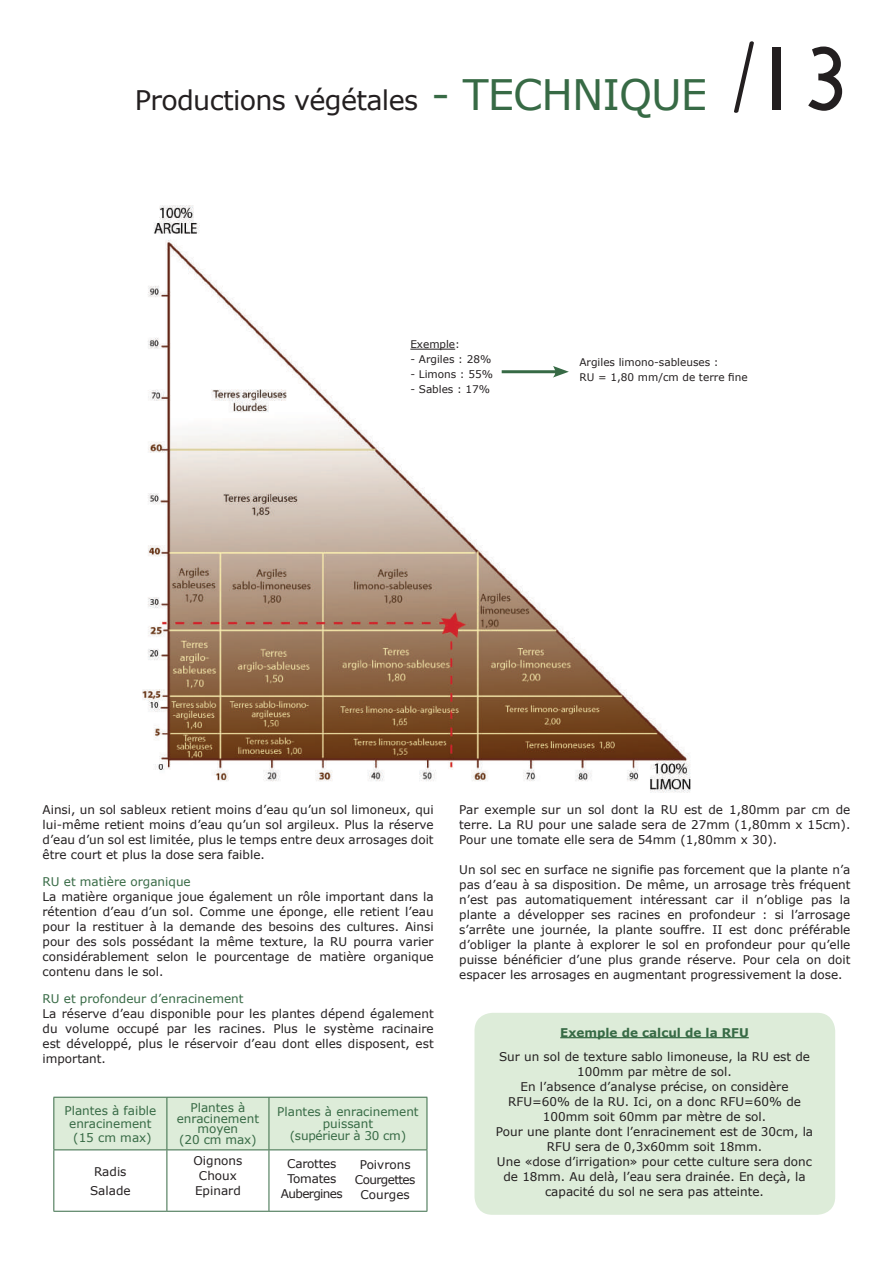
<style>
.page{position:relative;width:893px;height:1263px;background:#fff}
.page>*{position:absolute;margin:0;border:0;box-sizing:border-box;transform-origin:0 0}
.t1{font:27px "Verdana";letter-spacing:-.025em;color:#231f20}
.t2{font:12px/15px "Verdana";color:#231f20;text-align:justify}
.t3{font:12px/10.5px "Verdana";color:#376a45;text-align:center}
.t4{font:12px/15px "Verdana";letter-spacing:-.02em;color:#231f20;text-align:center}
.t5{font:700 12px "Verdana";color:#376a45}
.t6{font:10.5px/15px "Verdana";color:#231f20}
.s1{font-size:42px;color:#376a45}
.s2{font-family:"Street";font-weight:100;font-size:91.5px}
.s3{font-family:"Xpressive";font-size:91.5px}
</style>
<div class="page">
<div style="left:474px;top:1013px;width:361px;height:202px;background:#ddecd9;border-radius:18px"></div>
<hr style="left:560px;top:1037px;width:189px;height:1px;background:#376a45">
<div style="left:54px;top:1098px;width:373px;height:51px;background:#ddecd9"></div>
<hr style="left:53px;top:1097px;width:114px;height:1px;background:#376a45">
<hr style="left:53px;top:1097px;width:1px;height:52px;background:#376a45">
<hr style="left:167px;top:1097px;width:102px;height:1px;background:#376a45">
<hr style="left:269px;top:1097px;width:158px;height:1px;background:#376a45">
<hr style="left:427px;top:1097px;width:1px;height:52px;background:#376a45">
<hr style="left:53px;top:1149px;width:114px;height:1px;background:#376a45">
<hr style="left:167px;top:1149px;width:102px;height:1px;background:#376a45">
<hr style="left:269px;top:1149px;width:158px;height:1px;background:#376a45">
<hr style="left:167px;top:1097px;width:1px;height:52px;background:#376a45">
<hr style="left:269px;top:1097px;width:1px;height:52px;background:#376a45">
<hr style="left:53px;top:1150px;width:1px;height:61px;background:#376a45">
<hr style="left:167px;top:1150px;width:1px;height:61px;background:#376a45">
<hr style="left:269px;top:1150px;width:1px;height:61px;background:#376a45">
<hr style="left:427px;top:1150px;width:1px;height:61px;background:#376a45">
<hr style="left:53px;top:1211px;width:114px;height:1px;background:#376a45">
<hr style="left:167px;top:1211px;width:102px;height:1px;background:#376a45">
<hr style="left:269px;top:1211px;width:158px;height:1px;background:#376a45">
<img style="left:143px;top:205px;width:548px;height:588px">
<hr style="left:410px;top:349px;width:45px;height:1px;background:#231f20">
<hr style="left:503px;top:370px;width:55px;height:3px;background:#376a45">
<svg style="left:553px;top:366px;width:16px;height:12px"></svg>
<h1 class="t1" style="left:135px;top:82px;width:718px">Productions végétales <span class="s1">- TECHNIQUE</span> <span class="s2">/</span><span class="s3">13</span></h1>
<p class="t6" style="left:410px;top:337px;width:51px">Exemple:</p>
<p class="t6" style="left:410px;top:352px;width:82px">- Argiles : 28%</p>
<p class="t6" style="left:410px;top:367px;width:84px">- Limons : 55%</p>
<p class="t6" style="left:410px;top:382px;width:81px">- Sables : 17%</p>
<p class="t6" style="left:579px;top:355px;width:170px">Argiles limono-sableuses :<br>RU = 1,80 mm/cm de terre fine</p>
<p class="t2" style="left:43px;top:802px;width:393px">Ainsi, un sol sableux retient moins d’eau qu’un sol limoneux, qui lui-même retient moins d’eau qu’un sol argileux. Plus la réserve d’eau d’un sol est limitée, plus le temps entre deux arrosages doit être court et plus la dose sera faible.</p>
<p class="t3" style="left:43px;top:876px;width:150px">RU et matière organique</p>
<p class="t2" style="left:43px;top:889px;width:393px">La matière organique joue également un rôle important dans la rétention d’eau d’un sol. Comme une éponge, elle retient l’eau pour la restituer à la demande des besoins des cultures. Ainsi pour des sols possédant la même texture, la RU pourra varier considérablement selon le pourcentage de matière organique contenu dans le sol.</p>
<p class="t3" style="left:43px;top:993px;width:202px">RU et profondeur d’enracinement</p>
<p class="t2" style="left:43px;top:1006px;width:393px">La réserve d’eau disponible pour les plantes dépend également du volume occupé par les racines. Plus le système racinaire est développé, plus le réservoir d’eau dont elles disposent, est important.</p>
<p class="t3" style="left:64px;top:1103px;width:93px;line-height:13.5px">Plantes à faible enracinement (15 cm max)</p>
<p class="t3" style="left:177px;top:1103px;width:84px">Plantes à enracinement moyen<br>(20 cm max)</p>
<p class="t3" style="left:277px;top:1106px;width:143px;line-height:12px">Plantes à enracinement puissant<br>(supérieur à 30 cm)</p>
<p class="t2" style="left:90px;top:1161px;width:42px;line-height:19.5px;text-align:center">Radis<br>Salade</p>
<p class="t2" style="left:193px;top:1153px;width:50px;text-align:center">Oignons<br>Choux<br>Epinard</p>
<p class="t4" style="left:281px;top:1155px;width:63px">Carottes<br>Tomates<br>Aubergines</p>
<p class="t2" style="left:355px;top:1157px;width:62px;text-align:center">Poivrons<br>Courgettes<br>Courges</p>
<p class="t2" style="left:459px;top:802px;width:393px">Par exemple sur un sol dont la RU est de 1,80mm par cm de terre. La RU pour une salade sera de 27mm (1,80mm x 15cm).<br>Pour une tomate elle sera de 54mm (1,80mm x 30).</p>
<p class="t2" style="left:459px;top:862px;width:393px">Un sol sec en surface ne signifie pas forcement que la plante n’a pas d’eau à sa disposition. De même, un arrosage très fréquent n’est pas automatiquement intéressant car il n’oblige pas la plante a développer ses racines en profondeur : si l’arrosage s’arrête une journée, la plante souffre. II est donc préférable d’obliger la plante à explorer le sol en profondeur pour qu’elle puisse bénéficier d’une plus grande réserve. Pour cela on doit espacer les arrosages en augmentant progressivement la dose.</p>
<p class="t5" style="left:560px;top:1024px;width:190px">Exemple de calcul de la RFU</p>
<p class="t2" style="left:496px;top:1049px;width:319px;text-align:center">Sur un sol de texture sablo limoneuse, la RU est de 100mm par mètre de sol.<br>En l’absence d’analyse précise, on considère RFU=60% de la RU. Ici, on a donc RFU=60% de 100mm soit 60mm par mètre de sol.<br>Pour une plante dont l’enracinement est de 30cm, la RFU sera de 0,3x60mm soit 18mm.<br>Une «dose d’irrigation» pour cette culture sera donc de 18mm. Au delà, l’eau sera drainée. En deçà, la capacité du sol ne sera pas atteinte.</p>
</div>
